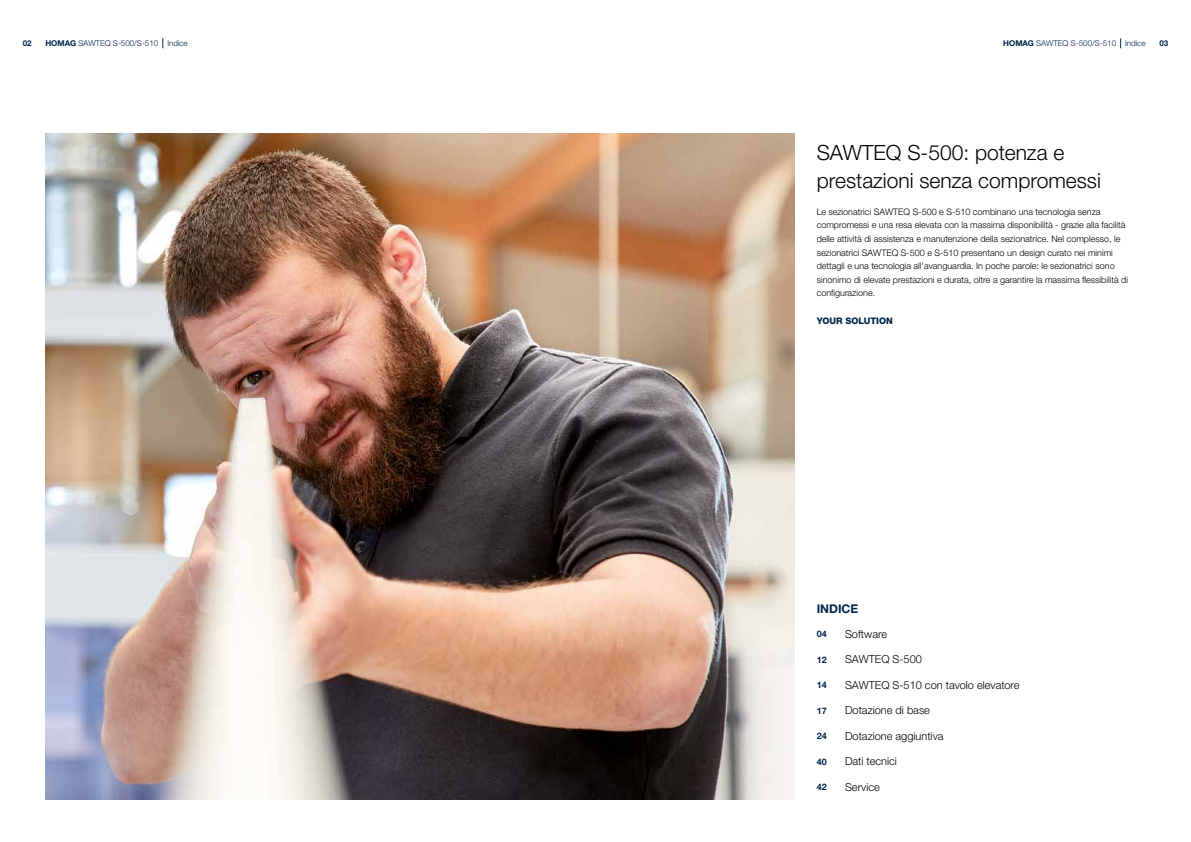
<style>
.page{position:relative;width:1191px;height:842px;background:#fff}
.page>*{position:absolute;margin:0;border:0;box-sizing:border-box;transform-origin:0 0}
.t1{font:300 21px/27.2px "Helvetica Neue LTW1 G";color:#000}
.t2{font:700 12px "Helvetica Neue LTW1 G";color:#00254b}
.t3{font:300 11px "Helvetica Neue LTW1 G";color:#000}
.t4{font:300 9px/13.6px "Helvetica Neue LTW1 G";color:#000}
.t5{font:700 9px "Helvetica Neue LTW1 G";color:#00254b}
.t6{font:800 9px "Helvetica Neue LTW1 G";color:#00254b}
.t7{font:300 8px "Helvetica Neue LTW1 G";color:#00254b}
.t8{font:700 8px "Helvetica Neue LTW1 G";color:#00254b}
.s1{font-weight:700}
</style>
<div class="page">
<img style="left:45px;top:133px;width:749px;height:667px">
<p class="t8" style="left:23px;top:39px;width:10px">02</p>
<p class="t7" style="left:45px;top:39px;width:144px"><span class="s1">HOMAG</span> SAWTEQ S-500/S-510 Indice</p>
<p class="t7" style="left:1003px;top:39px;width:144px"><span class="s1">HOMAG</span> SAWTEQ S-500/S-510 Indice</p>
<p class="t8" style="left:1159px;top:39px;width:10px">03</p>
<h1 class="t1" style="left:816px;top:139px;width:286px">SAWTEQ S-500: potenza e prestazioni senza compromessi</h1>
<p class="t4" style="left:816px;top:205px;width:313px">Le sezionatrici SAWTEQ S-500 e S-510 combinano una tecnologia senza compromessi e una resa elevata con la massima disponibilità - grazie alla facilità delle attività di assistenza e manutenzione della sezionatrice. Nel complesso, le sezionatrici SAWTEQ S-500 e S-510 presentano un design curato nei minimi dettagli e una tecnologia all'avanguardia. In poche parole: le sezionatrici sono sinonimo di elevate prestazioni e durata, oltre a garantire la massima flessibilità di configurazione.</p>
<p class="t6" style="left:816px;top:315px;width:77px">YOUR SOLUTION</p>
<h2 class="t2" style="left:816px;top:601px;width:43px">INDICE</h2>
<p class="t5" style="left:816px;top:628px;width:12px">04</p>
<p class="t3" style="left:845px;top:627px;width:44px">Software</p>
<p class="t5" style="left:816px;top:654px;width:12px">12</p>
<p class="t3" style="left:845px;top:653px;width:78px">SAWTEQ S-500</p>
<p class="t5" style="left:816px;top:679px;width:12px">14</p>
<p class="t3" style="left:845px;top:678px;width:176px">SAWTEQ S-510 con tavolo elevatore</p>
<p class="t5" style="left:816px;top:705px;width:12px">17</p>
<p class="t3" style="left:845px;top:704px;width:86px">Dotazione di base</p>
<p class="t5" style="left:816px;top:730px;width:12px">24</p>
<p class="t3" style="left:845px;top:729px;width:100px">Dotazione aggiuntiva</p>
<p class="t5" style="left:816px;top:756px;width:12px">40</p>
<p class="t3" style="left:845px;top:755px;width:53px">Dati tecnici</p>
<p class="t5" style="left:816px;top:781px;width:12px">42</p>
<p class="t3" style="left:845px;top:780px;width:36px">Service</p>
</div>
